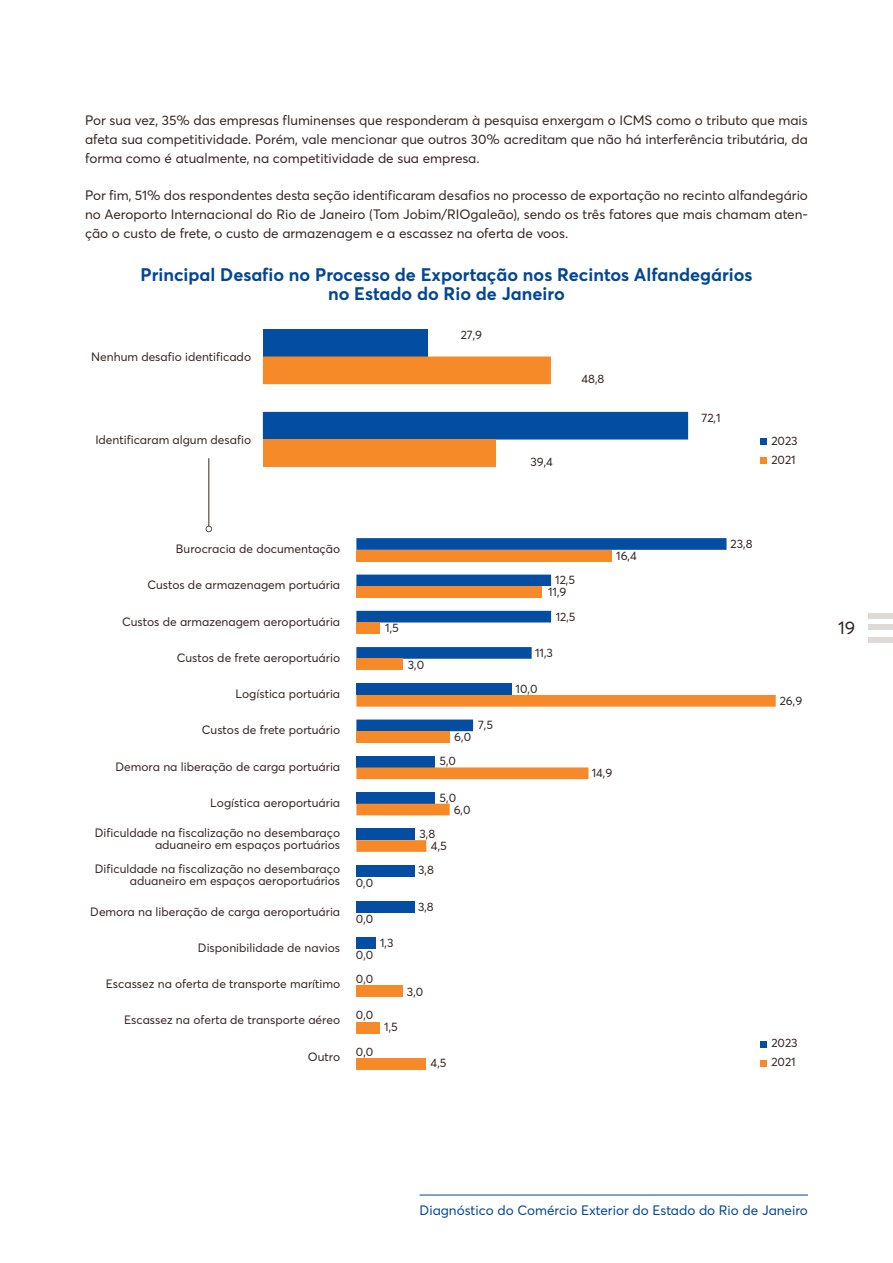
<style>
.page{position:relative;width:893px;height:1263px;background:#fff}
.page>*{position:absolute;margin:0;border:0;box-sizing:border-box;transform-origin:0 0}
.t1{font:700 18px/18.8px "Averta";color:#034694;text-align:center}
.t2{font:18px "Averta";color:#342622}
.t3{font:13.5px/18.8px "Averta";color:#342622;text-align:justify}
.t4{font:13.5px "Averta";color:#034694}
.t5{font:12px/12px "Averta";color:#342622;text-align:right}
</style>
<div class="page">
<div style="left:868px;top:613px;width:25px;height:5px;background:#dedad8"></div>
<div style="left:868px;top:625px;width:25px;height:5px;background:#dedad8"></div>
<div style="left:868px;top:637px;width:25px;height:5px;background:#dedad8"></div>
<hr style="left:420px;top:1195px;width:388px;height:1px;background:#034694">
<div style="left:263px;top:329px;width:164px;height:27px;background:#034ea2"></div>
<div style="left:263px;top:412px;width:425px;height:27px;background:#034ea2"></div>
<div style="left:263px;top:439px;width:232px;height:28px;background:#f68928"></div>
<div style="left:263px;top:356px;width:288px;height:28px;background:#f68928"></div>
<div style="left:356px;top:611px;width:195px;height:11px;background:#034ea2"></div>
<div style="left:356px;top:937px;width:20px;height:12px;background:#034ea2"></div>
<div style="left:356px;top:575px;width:195px;height:11px;background:#034ea2"></div>
<div style="left:356px;top:865px;width:59px;height:11px;background:#034ea2"></div>
<div style="left:356px;top:901px;width:59px;height:12px;background:#034ea2"></div>
<svg style="left:356px;top:719px;width:117px;height:12px"></svg>
<div style="left:356px;top:829px;width:59px;height:11px;background:#034ea2"></div>
<svg style="left:356px;top:538px;width:370px;height:12px;background:#0952a4"></svg>
<div style="left:356px;top:756px;width:78px;height:11px;background:#034ea2"></div>
<svg style="left:356px;top:647px;width:176px;height:12px;background:#0e53a1"></svg>
<div style="left:356px;top:683px;width:156px;height:12px;background:#034ea2"></div>
<div style="left:356px;top:792px;width:78px;height:12px;background:#034ea2"></div>
<div style="left:356px;top:622px;width:24px;height:12px;background:#f68928"></div>
<div style="left:356px;top:659px;width:47px;height:11px;background:#f68928"></div>
<div style="left:356px;top:550px;width:256px;height:11px;background:#f68928"></div>
<div style="left:356px;top:586px;width:186px;height:12px;background:#f68928"></div>
<svg style="left:356px;top:767px;width:232px;height:12px;background:#f28b2f"></svg>
<svg style="left:356px;top:804px;width:94px;height:11px"></svg>
<svg style="left:356px;top:695px;width:420px;height:12px;background:#f68c2e"></svg>
<div style="left:356px;top:731px;width:94px;height:12px;background:#f68928"></div>
<svg style="left:356px;top:840px;width:70px;height:12px"></svg>
<div style="left:356px;top:985px;width:47px;height:12px;background:#f68928"></div>
<div style="left:356px;top:1022px;width:24px;height:11px;background:#f68928"></div>
<div style="left:356px;top:1058px;width:70px;height:11px;background:#f68928"></div>
<svg style="left:760px;top:1041px;width:6px;height:6px"></svg>
<svg style="left:760px;top:1060px;width:6px;height:6px"></svg>
<div style="left:760px;top:438px;width:6px;height:7px;background:#034ea2"></div>
<svg style="left:760px;top:458px;width:6px;height:6px"></svg>
<hr style="left:208px;top:458px;width:1px;height:71px;background:#342622">
<svg style="left:206px;top:526px;width:6px;height:6px"></svg>
<p class="t3" style="left:85px;top:110px;width:724px">Por sua vez, 35% das empresas fluminenses que responderam à pesquisa enxergam o ICMS como o tributo que mais afeta sua competitividade. Porém, vale mencionar que outros 30% acreditam que não há interferência tributária, da forma como é atualmente, na competitividade de sua empresa.</p>
<p class="t3" style="left:85px;top:185px;width:724px">Por fim, 51% dos respondentes desta seção identificaram desafios no processo de exportação no recinto alfandegário no Aeroporto Internacional do Rio de Janeiro (Tom Jobim/RIOgaleão), sendo os três fatores que mais chamam aten&shy;ção o custo de frete, o custo de armazenagem e a escassez na oferta de voos.</p>
<h1 class="t1" style="left:140px;top:265px;width:614px">Principal Desafio no Processo de Exportação nos Recintos Alfandegários no Estado do Rio de Janeiro</h1>
<p class="t5" style="left:461px;top:328px;width:23px">27,9</p>
<p class="t5" style="left:91px;top:350px;width:161px">Nenhum desafio identificado</p>
<p class="t5" style="left:95px;top:433px;width:157px">Identificaram algum desafio</p>
<p class="t5" style="left:581px;top:372px;width:25px">48,8</p>
<p class="t5" style="left:530px;top:455px;width:24px">39,4</p>
<p class="t5" style="left:176px;top:542px;width:166px">Burocracia de documentação</p>
<p class="t5" style="left:147px;top:579px;width:194px">Custos de armazenagem portuária</p>
<p class="t5" style="left:122px;top:615px;width:220px">Custos de armazenagem aeroportuária</p>
<p class="t5" style="left:177px;top:651px;width:165px">Custos de frete aeroportuário</p>
<p class="t5" style="left:235px;top:687px;width:106px">Logística portuária</p>
<p class="t5" style="left:202px;top:724px;width:140px">Custos de frete portuário</p>
<p class="t5" style="left:116px;top:760px;width:226px">Demora na liberação de carga portuária</p>
<p class="t5" style="left:210px;top:796px;width:131px">Logística aeroportuária</p>
<p class="t5" style="left:95px;top:826px;width:247px">Dificuldade na fiscalização no desembaraço aduaneiro em espaços portuários</p>
<p class="t5" style="left:95px;top:862px;width:247px">Dificuldade na fiscalização no desembaraço aduaneiro em espaços aeroportuários</p>
<p class="t5" style="left:90px;top:905px;width:251px">Demora na liberação de carga aeroportuária</p>
<p class="t5" style="left:198px;top:941px;width:144px">Disponibilidade de navios</p>
<p class="t5" style="left:106px;top:977px;width:236px">Escassez na oferta de transporte marítimo</p>
<p class="t5" style="left:124px;top:1013px;width:218px">Escassez na oferta de transporte aéreo</p>
<p class="t5" style="left:308px;top:1050px;width:34px">Outro</p>
<p class="t5" style="left:385px;top:622px;width:15px">1,5</p>
<p class="t5" style="left:408px;top:658px;width:18px">3,0</p>
<p class="t5" style="left:356px;top:876px;width:19px">0,0</p>
<p class="t5" style="left:356px;top:912px;width:19px">0,0</p>
<p class="t5" style="left:356px;top:949px;width:19px">0,0</p>
<p class="t5" style="left:380px;top:936px;width:15px">1,3</p>
<p class="t5" style="left:356px;top:972px;width:19px">0,0</p>
<p class="t5" style="left:356px;top:1009px;width:19px">0,0</p>
<p class="t5" style="left:356px;top:1045px;width:19px">0,0</p>
<p class="t5" style="left:384px;top:1021px;width:15px">1,5</p>
<p class="t5" style="left:478px;top:719px;width:17px">7,5</p>
<p class="t5" style="left:454px;top:731px;width:18px">6,0</p>
<p class="t5" style="left:439px;top:755px;width:18px">5,0</p>
<p class="t5" style="left:440px;top:791px;width:18px">5,0</p>
<p class="t5" style="left:420px;top:827px;width:17px">3,8</p>
<p class="t5" style="left:418px;top:864px;width:17px">3,8</p>
<p class="t5" style="left:418px;top:900px;width:17px">3,8</p>
<p class="t5" style="left:431px;top:839px;width:17px">4,5</p>
<p class="t5" style="left:454px;top:803px;width:18px">6,0</p>
<p class="t5" style="left:407px;top:985px;width:18px">3,0</p>
<p class="t5" style="left:431px;top:1057px;width:17px">4,5</p>
<p class="t5" style="left:555px;top:573px;width:21px">12,5</p>
<p class="t5" style="left:556px;top:610px;width:21px">12,5</p>
<p class="t5" style="left:548px;top:586px;width:20px">11,9</p>
<p class="t5" style="left:535px;top:646px;width:19px">11,3</p>
<p class="t5" style="left:516px;top:682px;width:23px">10,0</p>
<p class="t5" style="left:616px;top:549px;width:22px">16,4</p>
<p class="t5" style="left:592px;top:766px;width:22px">14,9</p>
<p class="t5" style="left:701px;top:411px;width:21px">72,1</p>
<p class="t5" style="left:771px;top:431px;width:28px;line-height:19px;text-align:left">2023<br>2021</p>
<p class="t5" style="left:731px;top:537px;width:23px">23,8</p>
<p class="t5" style="left:780px;top:694px;width:24px">26,9</p>
<p class="t5" style="left:771px;top:1033px;width:28px;line-height:19px;text-align:left">2023<br>2021</p>
<h1 class="t2" style="left:838px;top:615px;width:19px">19</h1>
<p class="t4" style="left:420px;top:1200px;width:390px">Diagnóstico do Comércio Exterior do Estado do Rio de Janeiro</p>
</div>
